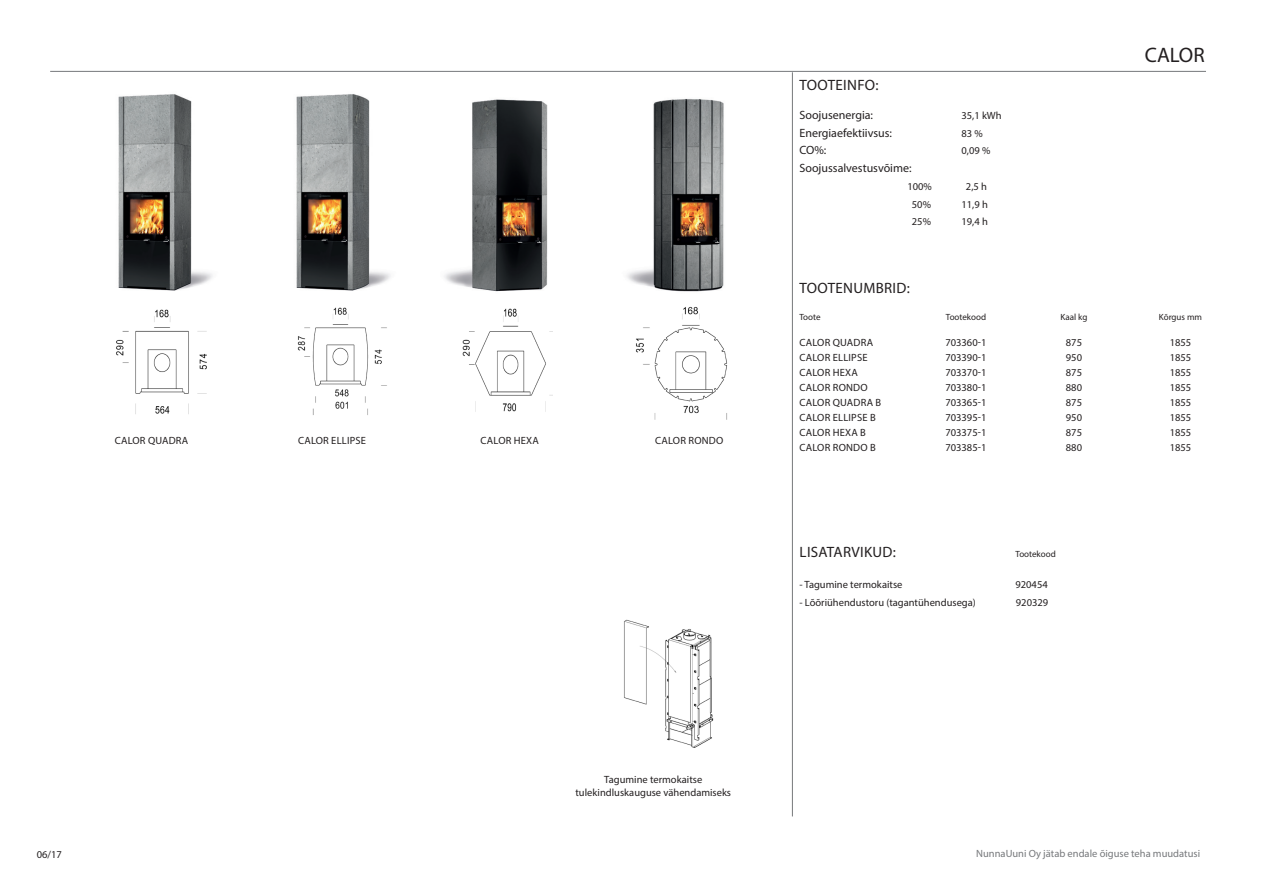
<style>
.page{position:relative;width:1263px;height:893px;background:#fff}
.page>*{position:absolute;margin:0;border:0;box-sizing:border-box;transform-origin:0 0}
.t1{font:21px "Myriad Pro";color:#231f20}
.Tuotesivun_otsikot{font:15px "Myriad Pro";letter-spacing:.02em;color:#231f20}
.Tuotesivun_tuotetied{font:12px "Myriad Pro";color:#231f20}
.Tuotesivun_tuotetied-2{font:10.5px "Myriad Pro";color:#231f20}
.Tuotesivun_tuotenrot{font:10.5px "Myriad Pro";color:#231f20}
.Tuotesivun_tuotenrot-2{font:10.5px "Myriad Pro";letter-spacing:.02em;color:#231f20}
.Tuotesivun_Pohjakuvi{font:10.5px "Myriad Pro";letter-spacing:.02em;color:#231f20}
.LIUSKANUMEROINTI{font:10.5px "Myriad Pro";color:#76787b}
.Tuotesivun_pikkuotsa{font:9px "Myriad Pro";color:#231f20}
.Tuotesivun_otsikot-2{font:9px "Myriad Pro";color:#231f20}
</style>
<div class="page">
<hr style="left:792px;top:72px;width:1px;height:744px;background:#76787b">
<hr style="left:50px;top:71px;width:1156px;height:1px;background:#76787b">
<img style="left:118px;top:94px;width:95px;height:197px">
<img style="left:627px;top:99px;width:97px;height:193px">
<img style="left:444px;top:99px;width:104px;height:193px">
<img style="left:296px;top:94px;width:95px;height:197px">
<img style="left:116px;top:309px;width:90px;height:105px">
<img style="left:635px;top:306px;width:93px;height:114px">
<img style="left:462px;top:308px;width:91px;height:104px">
<img style="left:297px;top:307px;width:90px;height:108px">
<img style="left:624px;top:619px;width:90px;height:129px">
<p class="Tuotesivun_Pohjakuvi" style="left:115px;top:434px;width:75px">CALOR QUADRA</p>
<p class="Tuotesivun_Pohjakuvi" style="left:37px;top:848px;width:27px">06/17</p>
<p class="Tuotesivun_Pohjakuvi" style="left:298px;top:434px;width:70px">CALOR ELLIPSE</p>
<p class="Tuotesivun_Pohjakuvi" style="left:481px;top:434px;width:60px">CALOR HEXA</p>
<p class="Tuotesivun_Pohjakuvi" style="left:655px;top:434px;width:70px">CALOR RONDO</p>
<p class="Tuotesivun_tuotetied-2" style="left:604px;top:773px;width:99px">Tagumine termokaitse</p>
<p class="Tuotesivun_tuotetied-2" style="left:575px;top:786px;width:157px">tulekindluskauguse vähendamiseks</p>
<p class="Tuotesivun_otsikot" style="left:800px;top:76px;width:80px">TOOTEINFO:</p>
<p class="Tuotesivun_tuotetied" style="left:799px;top:107px;width:75px">Soojusenergia:</p>
<p class="Tuotesivun_tuotetied-2" style="left:961px;top:109px;width:42px">35,1 kWh</p>
<p class="Tuotesivun_tuotetied" style="left:799px;top:125px;width:94px">Energiaefektiivsus:</p>
<p class="Tuotesivun_tuotetied-2" style="left:961px;top:127px;width:23px">83 %</p>
<p class="Tuotesivun_tuotetied" style="left:799px;top:143px;width:28px">CO%:</p>
<p class="Tuotesivun_tuotetied-2" style="left:961px;top:144px;width:30px">0,09 %</p>
<p class="Tuotesivun_tuotetied" style="left:799px;top:161px;width:114px">Soojussalvestusvõime:</p>
<p class="Tuotesivun_tuotetied-2" style="left:907px;top:180px;width:26px">100%</p>
<p class="Tuotesivun_tuotetied-2" style="left:966px;top:180px;width:22px">2,5 h</p>
<p class="Tuotesivun_tuotetied-2" style="left:912px;top:198px;width:21px">50%</p>
<p class="Tuotesivun_tuotetied-2" style="left:961px;top:198px;width:28px">11,9 h</p>
<p class="Tuotesivun_tuotetied-2" style="left:912px;top:215px;width:21px">25%</p>
<p class="Tuotesivun_tuotetied-2" style="left:961px;top:215px;width:28px">19,4 h</p>
<p class="t1" style="left:1145px;top:42px;width:61px">CALOR</p>
<p class="Tuotesivun_otsikot" style="left:800px;top:279px;width:112px">TOOTENUMBRID:</p>
<p class="Tuotesivun_pikkuotsa" style="left:799px;top:312px;width:23px">Toote</p>
<p class="Tuotesivun_pikkuotsa" style="left:946px;top:312px;width:42px">Tootekood</p>
<p class="Tuotesivun_pikkuotsa" style="left:1060px;top:312px;width:28px">Kaal kg</p>
<p class="Tuotesivun_pikkuotsa" style="left:1159px;top:312px;width:45px">Kõrgus mm</p>
<p class="Tuotesivun_tuotenrot-2" style="left:799px;top:336px;width:75px">CALOR QUADRA</p>
<p class="Tuotesivun_tuotenrot" style="left:945px;top:336px;width:43px">703360-1</p>
<p class="Tuotesivun_tuotenrot" style="left:1066px;top:336px;width:18px">875</p>
<p class="Tuotesivun_tuotenrot" style="left:1170px;top:336px;width:23px">1855</p>
<p class="Tuotesivun_tuotenrot-2" style="left:799px;top:351px;width:70px">CALOR ELLIPSE</p>
<p class="Tuotesivun_tuotenrot" style="left:945px;top:351px;width:43px">703390-1</p>
<p class="Tuotesivun_tuotenrot" style="left:1066px;top:351px;width:18px">950</p>
<p class="Tuotesivun_tuotenrot" style="left:1170px;top:351px;width:23px">1855</p>
<p class="Tuotesivun_tuotenrot-2" style="left:799px;top:366px;width:60px">CALOR HEXA</p>
<p class="Tuotesivun_tuotenrot" style="left:945px;top:366px;width:43px">703370-1</p>
<p class="Tuotesivun_tuotenrot" style="left:1066px;top:366px;width:18px">875</p>
<p class="Tuotesivun_tuotenrot" style="left:1170px;top:366px;width:23px">1855</p>
<p class="Tuotesivun_tuotenrot-2" style="left:799px;top:381px;width:70px">CALOR RONDO</p>
<p class="Tuotesivun_tuotenrot" style="left:945px;top:381px;width:43px">703380-1</p>
<p class="Tuotesivun_tuotenrot" style="left:1066px;top:381px;width:18px">880</p>
<p class="Tuotesivun_tuotenrot" style="left:1170px;top:381px;width:23px">1855</p>
<p class="Tuotesivun_tuotenrot-2" style="left:799px;top:396px;width:83px">CALOR QUADRA B</p>
<p class="Tuotesivun_tuotenrot" style="left:945px;top:396px;width:43px">703365-1</p>
<p class="Tuotesivun_tuotenrot" style="left:1066px;top:396px;width:18px">875</p>
<p class="Tuotesivun_tuotenrot" style="left:1170px;top:396px;width:23px">1855</p>
<p class="Tuotesivun_tuotenrot-2" style="left:799px;top:411px;width:78px">CALOR ELLIPSE B</p>
<p class="Tuotesivun_tuotenrot" style="left:945px;top:411px;width:43px">703395-1</p>
<p class="Tuotesivun_tuotenrot" style="left:1066px;top:411px;width:18px">950</p>
<p class="Tuotesivun_tuotenrot" style="left:1170px;top:411px;width:23px">1855</p>
<p class="Tuotesivun_tuotenrot-2" style="left:799px;top:426px;width:68px">CALOR HEXA B</p>
<p class="Tuotesivun_tuotenrot" style="left:945px;top:426px;width:43px">703375-1</p>
<p class="Tuotesivun_tuotenrot" style="left:1066px;top:426px;width:18px">875</p>
<p class="Tuotesivun_tuotenrot" style="left:1170px;top:426px;width:23px">1855</p>
<p class="Tuotesivun_tuotenrot-2" style="left:799px;top:441px;width:78px">CALOR RONDO B</p>
<p class="Tuotesivun_tuotenrot" style="left:945px;top:441px;width:43px">703385-1</p>
<p class="Tuotesivun_tuotenrot" style="left:1066px;top:441px;width:18px">880</p>
<p class="Tuotesivun_tuotenrot" style="left:1170px;top:441px;width:23px">1855</p>
<p class="Tuotesivun_otsikot" style="left:800px;top:543px;width:98px">LISATARVIKUD:</p>
<p class="Tuotesivun_otsikot-2" style="left:1015px;top:549px;width:42px">Tootekood</p>
<p class="Tuotesivun_tuotetied-2" style="left:799px;top:578px;width:105px">- Tagumine termokaitse</p>
<p class="Tuotesivun_tuotetied-2" style="left:1015px;top:578px;width:34px">920454</p>
<p class="Tuotesivun_tuotetied-2" style="left:799px;top:596px;width:178px">- Lõõriühendustoru (tagantühendusega)</p>
<p class="Tuotesivun_tuotetied-2" style="left:1016px;top:596px;width:34px">920329</p>
<p class="LIUSKANUMEROINTI" style="left:976px;top:847px;width:225px">NunnaUuni Oy jätab endale õiguse teha muudatusi</p>
</div>
